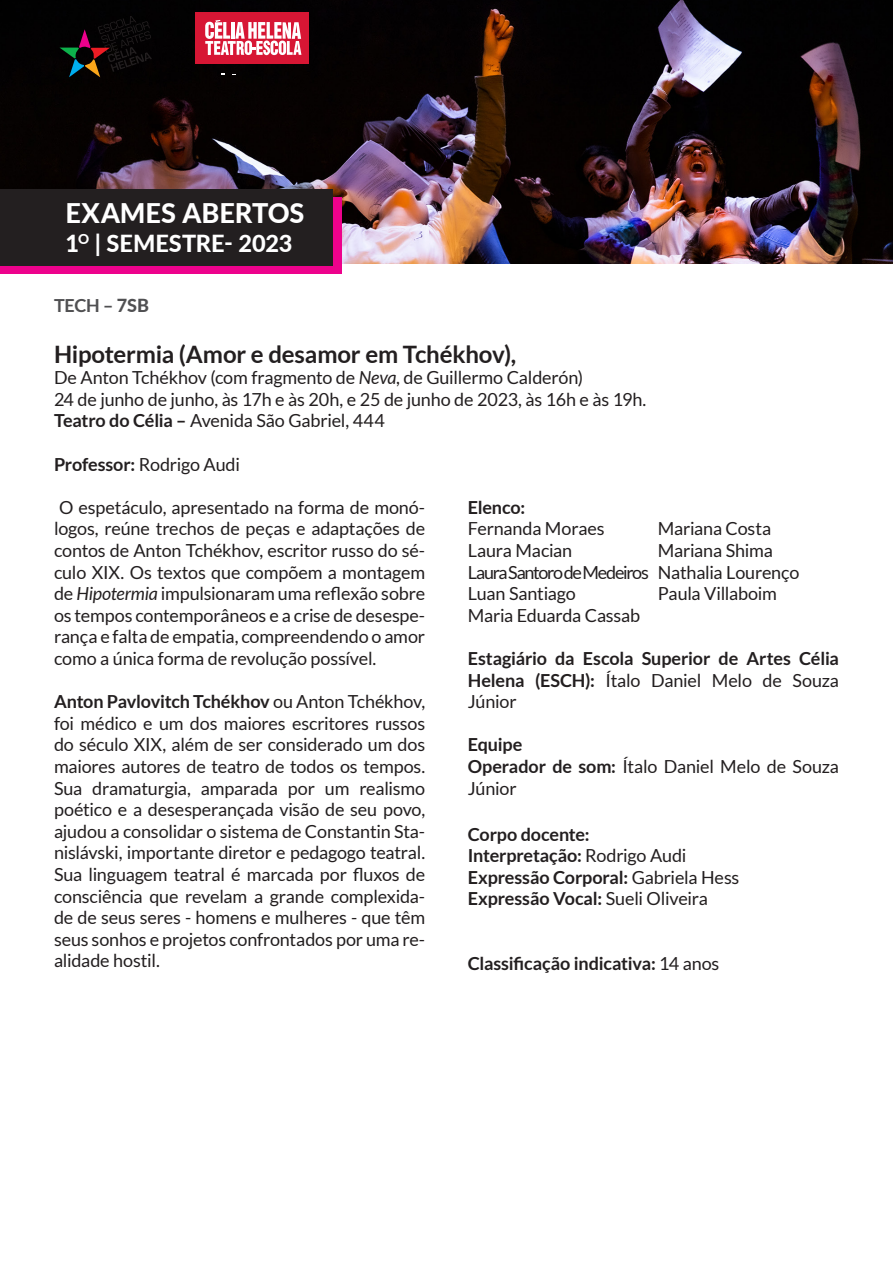
<style>
.page{position:relative;width:893px;height:1263px;background:#fff}
.page>*{position:absolute;margin:0;border:0;box-sizing:border-box;transform-origin:0 0}
.t1{font:800 27px "Lato";color:#fff}
.tit_peça{font:700 24px "Lato";letter-spacing:-.005em;color:#231f20}
.t2{font:800 23.55px "Lato";color:#fff}
.Corpo_A{font:18px/21.6px "Lato";letter-spacing:-.01em;color:#231f20;text-align:justify}
.Corpo_A-2{font:700 18px/21.6px "Lato";letter-spacing:-.01em;color:#231f20;text-align:justify}
.elenco{font:18px "Lato";letter-spacing:-.015em;color:#231f20}
.elenco-2{font:18px "Lato";letter-spacing:-.07em;color:#231f20}
.turma{font:700 18px "Lato";color:#505052}
.s1{font-weight:800}
.s2{font-style:italic}
.s3{font-weight:700}
.s4{font-weight:400}
</style>
<div class="page">
<img style="left:0;top:0;width:893px;height:263px">
<div style="left:0;top:197px;width:341px;height:77px;background:#ed028c"></div>
<div style="left:0;top:189px;width:333px;height:76px;background:#231f20"></div>
<svg style="left:60px;top:16px;width:92px;height:61px"></svg>
<div style="left:195px;top:13px;width:114px;height:51px;background:#d71634"></div>
<svg style="left:205px;top:20px;width:96px;height:35px"></svg>
<h1 class="t1" style="left:66px;top:194px;width:240px">EXAMES ABERTOS</h1>
<h3 class="t2" style="left:66px;top:226px;width:228px">1<sup>O</sup> | SEMESTRE- 2023</h3>
<p class="turma" style="left:54px;top:295px;width:96px">TECH – <span class="s1">7SB</span></p>
<p class="tit_peça" style="left:54px;top:340px;width:464px">Hipotermia (Amor e desamor em Tchékhov),</p>
<p class="Corpo_A" style="left:54px;top:367px;width:531px">De Anton Tchékhov (com fragmento de <span class="s2">Neva</span>, de Guillermo Calderón)</p>
<p class="Corpo_A" style="left:54px;top:388px;width:594px">24 de junho de junho, às 17h e às 20h, e 25 de junho de 2023, às 16h e às 19h.</p>
<p class="Corpo_A" style="left:54px;top:410px;width:332px"><span class="s3">Teatro do Célia –</span> Avenida São Gabriel, 444</p>
<p class="Corpo_A" style="left:54px;top:453px;width:187px"><span class="s3">Professor:</span> Rodrigo Audi</p>
<p class="Corpo_A" style="left:54px;top:496px;width:373px">O espetáculo, apresentado na forma de monó&shy;logos, reúne trechos de peças e adaptações de contos de Anton Tchékhov, escritor russo do sé&shy;culo XIX. Os textos que compõem a montagem de <span class="s2">Hipotermia</span> impulsionaram uma reflexão sobre os tempos contemporâneos e a crise de desespe&shy;rança e falta de empatia, compreendendo o amor como a única forma de revolução possível.</p>
<p class="Corpo_A" style="left:54px;top:691px;width:373px"><span class="s3">Anton Pavlovitch Tchékhov</span> ou Anton Tchékhov, foi médico e um dos maiores escritores russos do século XIX, além de ser considerado um dos maiores autores de teatro de todos os tempos.<br>Sua dramaturgia, amparada por um realismo poético e a desesperançada visão de seu povo, ajudou a consolidar o sistema de Constantin Sta&shy;nislávski, importante diretor e pedagogo teatral.<br>Sua linguagem teatral é marcada por fluxos de consciência que revelam a grande complexida&shy;de de seus seres - homens e mulheres - que têm seus sonhos e projetos confrontados por uma re&shy;alidade hostil.</p>
<p class="Corpo_A-2" style="left:468px;top:496px;width:59px">Elenco:</p>
<p class="elenco" style="left:468px;top:519px;width:138px">Fernanda Moraes</p>
<p class="elenco" style="left:468px;top:540px;width:106px">Laura Macian</p>
<p class="elenco-2" style="left:468px;top:562px;width:183px">Laura Santoro de Medeiros</p>
<p class="elenco" style="left:468px;top:584px;width:109px">Luan Santiago</p>
<p class="elenco" style="left:468px;top:605px;width:174px">Maria Eduarda Cassab</p>
<p class="elenco" style="left:658px;top:519px;width:115px">Mariana Costa</p>
<p class="elenco" style="left:658px;top:540px;width:117px">Mariana Shima</p>
<p class="elenco" style="left:658px;top:562px;width:143px">Nathalia Lourenço</p>
<p class="elenco" style="left:658px;top:584px;width:121px">Paula Villaboim</p>
<p class="Corpo_A-2" style="left:468px;top:647px;width:373px">Estagiário da Escola Superior de Artes Célia Helena (ESCH): <span class="s4">Ítalo Daniel Melo de Souza Júnior</span></p>
<p class="Corpo_A-2" style="left:468px;top:734px;width:56px">Equipe</p>
<p class="Corpo_A" style="left:468px;top:755px;width:373px"><span class="s3">Operador de som:</span> Ítalo Daniel Melo de Souza<br>Júnior</p>
<p class="Corpo_A-2" style="left:468px;top:823px;width:123px">Corpo docente:</p>
<p class="Corpo_A-2" style="left:468px;top:844px;width:220px">Interpretação: <span class="s4">Rodrigo Audi</span></p>
<p class="Corpo_A-2" style="left:468px;top:866px;width:273px">Expressão Corporal: <span class="s4">Gabriela Hess</span></p>
<p class="Corpo_A-2" style="left:468px;top:888px;width:242px">Expressão Vocal: <span class="s4">Sueli Oliveira</span></p>
<p class="Corpo_A-2" style="left:468px;top:952px;width:253px">Classificação indicativa: <span class="s4">14 anos</span></p>
</div>
